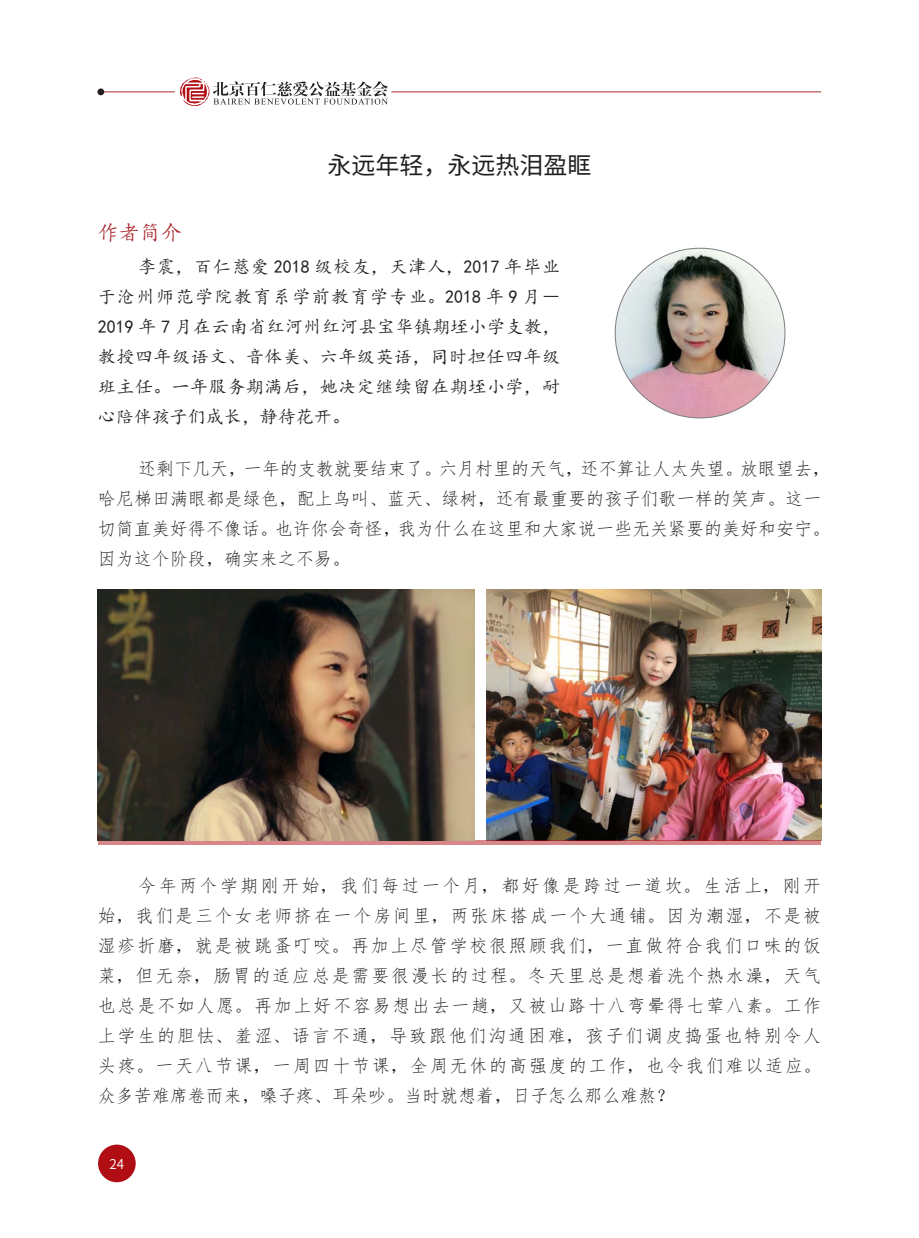
<style>
.page{position:relative;width:919px;height:1238px;background:#fff}
.page>*{position:absolute;margin:0;border:0;box-sizing:border-box;transform-origin:0 0}
.t1{font:24px "Source Han Sans CN";color:#231f20}
.t2{font:21px "Kai Ti";color:#a8292e}
.t3{font:18px/30px "Fang Song";color:#231f20}
.t4{font:18px/30px "Kai Ti";letter-spacing:.03em;color:#231f20;text-align:justify}
.t5{font:13.5px "Source Han Sans CN";color:#fff}
</style>
<div class="page">
<div style="left:98px;top:1144px;width:38px;height:38px;background:#b00d15;border-radius:50%"></div>
<hr style="left:101px;top:91px;width:74px;height:1px;background:#a8292e">
<hr style="left:391px;top:91px;width:430px;height:1px;background:#a8292e">
<div style="left:97px;top:88px;width:7px;height:7px;background:#231f20;border-radius:50%"></div>
<svg style="left:180px;top:77px;width:208px;height:29px"></svg>
<img style="left:486px;top:589px;width:335px;height:251px">
<div style="left:99px;top:840px;width:722px;height:5px;background:#d7868a"></div>
<img style="left:615px;top:248px;width:169px;height:170px;border-radius:85px">
<img style="left:98px;top:589px;width:376px;height:251px">
<p class="t2" style="left:98px;top:222px;width:85px">作者简介</p>
<h1 class="t1" style="left:327px;top:151px;width:265px">永远年轻，永远热泪盈眶</h1>
<p class="t4" style="left:98px;top:252px;width:464px;text-indent:40px">李震，百仁慈爱 2018 级校友，天津人，2017 年毕业于沧州师范学院教育系学前教育学专业。2018 年 9 月― 2019 年 7 月在云南省红河州红河县宝华镇期垤小学支教，教授四年级语文、音体美、六年级英语，同时担任四年级班主任。一年服务期满后，她决定继续留在期垤小学，耐心陪伴孩子们成长，静待花开。</p>
<p class="t3" style="left:98px;top:453px;width:733px;text-indent:40px">还剩下几天，一年的支教就要结束了。六月村里的天气，还不算让人太失望。放眼望去，哈尼梯田满眼都是绿色，配上鸟叫、蓝天、绿树，还有最重要的孩子们歌一样的笑声。这一切简直美好得不像话。也许你会奇怪，我为什么在这里和大家说一些无关紧要的美好和安宁。因为这个阶段，确实来之不易。</p>
<p class="t3" style="left:98px;top:870px;width:725px;text-align:justify;text-indent:40px">今年两个学期刚开始，我们每过一个月，都好像是跨过一道坎。生活上，刚开始，我们是三个女老师挤在一个房间里，两张床搭成一个大通铺。因为潮湿，不是被湿疹折磨，就是被跳蚤叮咬。再加上尽管学校很照顾我们，一直做符合我们口味的饭菜，但无奈，肠胃的适应总是需要很漫长的过程。冬天里总是想着洗个热水澡，天气也总是不如人愿。再加上好不容易想出去一趟，又被山路十八弯晕得七荤八素。工作上学生的胆怯、羞涩、语言不通，导致跟他们沟通困难，孩子们调皮捣蛋也特别令人头疼。一天八节课，一周四十节课，全周无休的高强度的工作，也令我们难以适应。众多苦难席卷而来，嗓子疼、耳朵吵。当时就想着，日子怎么那么难熬？</p>
<p class="t5" style="left:109px;top:1156px;width:16px">24</p>
</div>
